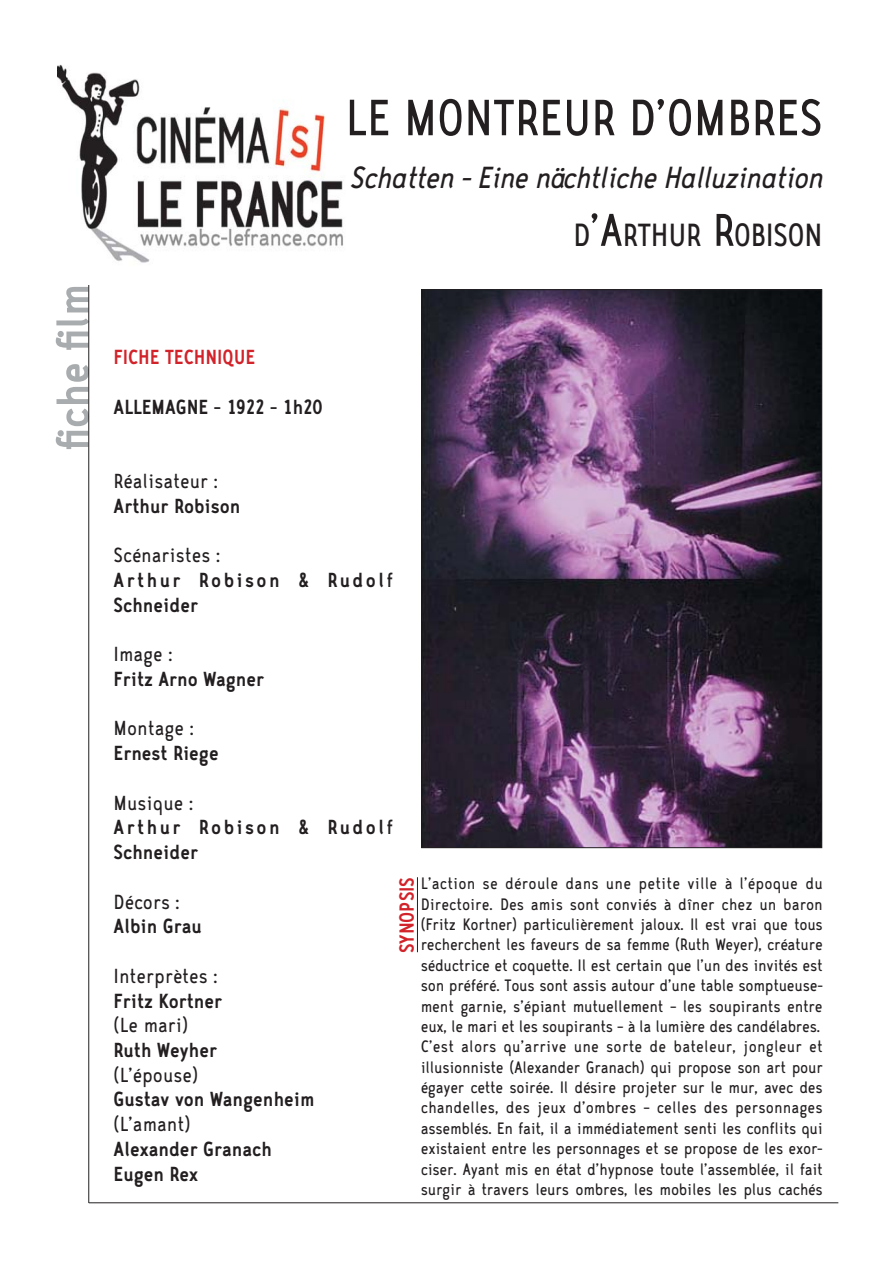
<style>
.page{position:relative;width:893px;height:1263px;background:#fff}
.page>*{position:absolute;margin:0;border:0;box-sizing:border-box;transform-origin:0 0}
.t1{font:58.2px "CA Zaracusa Narrow";letter-spacing:-.01em;color:#231f20}
.t2{font:700 52.35px "CA Zaracusa Narrow";color:#a9acae}
.t3{font:36.6px "CA Zaracusa Narrow";letter-spacing:-.02em;color:#231f20}
.t4{font:italic 34.95px "CA Zaracusa Narrow";letter-spacing:-.03em;color:#231f20}
.t5{font:700 23.25px/24.8px "CA Zaracusa Narrow";color:#231f20}
.t6{font:23.25px "CA Zaracusa Narrow";color:#231f20}
.t7{font:700 23.25px/24.8px "CA Zaracusa Narrow";letter-spacing:.105em;color:#231f20}
.t8{font:700 23.25px "CA Zaracusa Narrow";color:#d2232a}
.t9{font:18.9px/20.4px "CA Zaracusa Narrow";letter-spacing:-.015em;color:#231f20}
.s1{font-size:52.35px}
</style>
<div class="page">
<hr style="left:89px;top:281px;width:1px;height:922px;background:#231f20">
<img style="left:57px;top:64px;width:286px;height:221px">
<img style="left:423px;top:291px;width:397px;height:555px">
<hr style="left:417px;top:877px;width:1px;height:75px;background:#231f20">
<hr style="left:89px;top:1202px;width:749px;height:1px;background:#231f20">
<h2 class="t2" style="left:56px;top:449px;width:166px;rotate:-90deg">fiche film</h2>
<h1 class="t1" style="left:345px;top:100px;width:479px">LE MONTREUR D’OMBRES</h1>
<h3 class="t4" style="left:349px;top:166px;width:475px">Schatten - Eine nächtliche Halluzination</h3>
<h3 class="t3" style="left:573px;top:223px;width:251px">D<span class="s1">’A</span>RTHUR <span class="s1">R</span>OBISON</h3>
<p class="t8" style="left:114px;top:350px;width:143px">FICHE TECHNIQUE</p>
<p class="t5" style="left:114px;top:397px;width:210px">ALLEMAGNE - 1922 - 1h20</p>
<p class="t6" style="left:114px;top:474px;width:106px">Réalisateur :</p>
<p class="t5" style="left:114px;top:496px;width:128px">Arthur Robison</p>
<p class="t6" style="left:114px;top:548px;width:108px">Scénaristes :</p>
<p class="t7" style="left:114px;top:570px;width:281px">Arthur Robison &amp; Rudolf<br>Schneider</p>
<p class="t6" style="left:114px;top:647px;width:61px">Image :</p>
<p class="t5" style="left:114px;top:669px;width:152px">Fritz Arno Wagner</p>
<p class="t6" style="left:114px;top:721px;width:82px">Montage :</p>
<p class="t5" style="left:114px;top:744px;width:107px">Ernest Riege</p>
<p class="t6" style="left:114px;top:795px;width:81px">Musique :</p>
<p class="t7" style="left:114px;top:818px;width:281px">Arthur Robison &amp; Rudolf<br>Schneider</p>
<p class="t6" style="left:114px;top:894px;width:68px">Décors :</p>
<p class="t5" style="left:114px;top:917px;width:90px">Albin Grau</p>
<p class="t6" style="left:114px;top:968px;width:106px">Interprètes :</p>
<p class="t5" style="left:114px;top:991px;width:110px">Fritz Kortner</p>
<p class="t6" style="left:114px;top:1018px;width:76px">(Le mari)</p>
<p class="t5" style="left:114px;top:1040px;width:105px">Ruth Weyher</p>
<p class="t6" style="left:114px;top:1067px;width:86px">(L’épouse)</p>
<p class="t5" style="left:114px;top:1090px;width:202px">Gustav von Wangenheim</p>
<p class="t6" style="left:114px;top:1117px;width:78px">(L’amant)</p>
<p class="t5" style="left:114px;top:1139px;width:160px">Alexander Granach<br>Eugen Rex</p>
<p class="t8" style="left:400px;top:953px;width:78px;rotate:-90deg">SYNOPSIS</p>
<p class="t9" style="left:421px;top:876px;width:404px">L’action se déroule dans une petite ville à l’époque du Directoire. Des amis sont conviés à dîner chez un baron (Fritz Kortner) particulièrement jaloux. Il est vrai que tous recherchent les faveurs de sa femme (Ruth Weyer), créature séductrice et coquette. Il est certain que l’un des invités est son préféré. Tous sont assis autour d’une table somptueuse&shy;ment garnie, s’épiant mutuellement – les soupirants entre eux, le mari et les soupirants – à la lumière des candélabres.<br>C’est alors qu’arrive une sorte de bateleur, jongleur et illusionniste (Alexander Granach) qui propose son art pour égayer cette soirée. Il désire projeter sur le mur, avec des chandelles, des jeux d’ombres – celles des personnages assemblés. En fait, il a immédiatement senti les conflits qui existaient entre les personnages et se propose de les exor&shy;ciser. Ayant mis en état d’hypnose toute l’assemblée, il fait surgir à travers leurs ombres, les mobiles les plus cachés</p>
</div>
